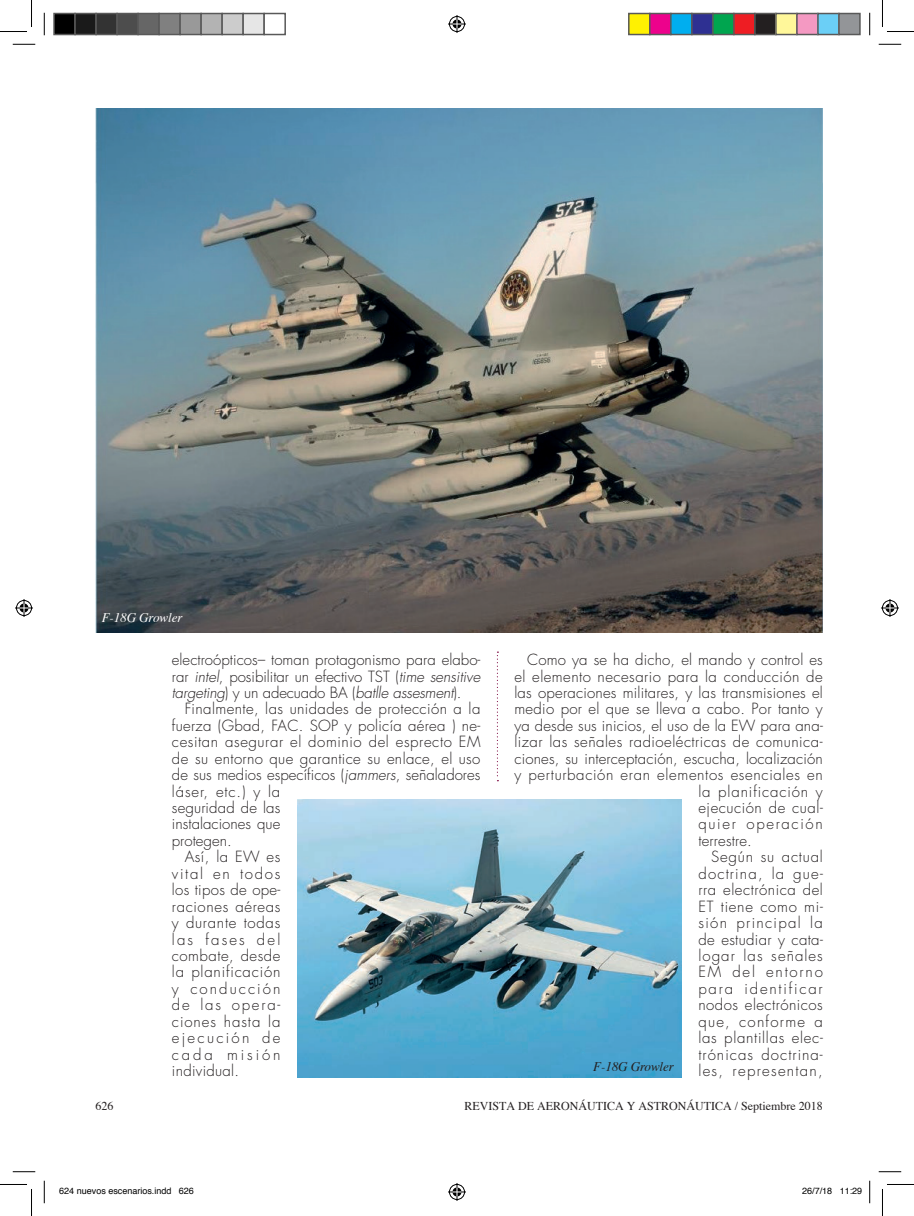
<style>
.page{position:relative;width:914px;height:1216px;background:#fff}
.page>*{position:absolute;margin:0;border:0;box-sizing:border-box;transform-origin:0 0}
.t1{font:300 15px "Futura";letter-spacing:.03em;color:#231f20}
.t2{font:300 15px "Futura";letter-spacing:.01em;color:#231f20}
.t3{font:300 15px/16.4px "Futura";letter-spacing:.005em;color:#231f20}
.t4{font:300 15px "Futura";color:#231f20}
.t5{font:300 15px "Futura";letter-spacing:.085em;color:#231f20}
.t6{font:300 15px "Futura";letter-spacing:.06em;color:#231f20}
.t7{font:300 15px "Futura";letter-spacing:.05em;color:#231f20}
.t8{font:300 15px "Futura";letter-spacing:.11em;color:#231f20}
.t9{font:300 15px "Futura";letter-spacing:.12em;color:#231f20}
.t10{font:300 15px "Futura";letter-spacing:.065em;color:#231f20}
.t11{font:300 15px "Futura";letter-spacing:.075em;color:#231f20}
.t12{font:300 15px "Futura";letter-spacing:.07em;color:#231f20}
.t13{font:300 15px "Futura";letter-spacing:.055em;color:#231f20}
.t14{font:300 15px "Futura";letter-spacing:.08em;color:#231f20}
.t15{font:300 15px "Futura";letter-spacing:.115em;color:#231f20}
.t16{font:300 15px "Futura";letter-spacing:.145em;color:#231f20}
.t17{font:300 15px "Futura";letter-spacing:.135em;color:#231f20}
.t18{font:300 15px "Futura";letter-spacing:.15em;color:#231f20}
.t19{font:300 15px "Futura";letter-spacing:.19em;color:#231f20}
.t20{font:italic 13.2px "Times";letter-spacing:-.01em;color:#231f20}
.t21{font:italic 13.2px "Times";letter-spacing:-.01em;color:#fff}
.t22{font:12px "Times";color:#231f20}
.t23{font:9px "Helvetica";color:#000}
</style>
<div class="page">
<svg style="left:497px;top:651px;width:1px;height:130px"></svg>
<img style="left:297px;top:799px;width:384px;height:278px">
<img style="left:95px;top:108px;width:727px;height:524px">
<svg style="left:13px;top:44px;width:22px;height:1px"></svg>
<svg style="left:878px;top:44px;width:23px;height:1px"></svg>
<svg style="left:13px;top:1171px;width:22px;height:1px"></svg>
<svg style="left:878px;top:1171px;width:23px;height:1px"></svg>
<svg style="left:44px;top:13px;width:1px;height:22px"></svg>
<svg style="left:44px;top:1180px;width:1px;height:23px"></svg>
<svg style="left:869px;top:13px;width:1px;height:22px"></svg>
<svg style="left:869px;top:1180px;width:1px;height:23px"></svg>
<svg style="left:0;top:0;width:32px;height:32px"></svg>
<svg style="left:0;top:1184px;width:32px;height:31px"></svg>
<svg style="left:882px;top:0;width:31px;height:32px"></svg>
<svg style="left:882px;top:1184px;width:31px;height:31px"></svg>
<svg style="left:448px;top:15px;width:18px;height:18px"></svg>
<svg style="left:448px;top:1183px;width:18px;height:17px"></svg>
<svg style="left:15px;top:599px;width:18px;height:18px"></svg>
<svg style="left:881px;top:599px;width:17px;height:18px"></svg>
<div style="left:54px;top:14px;width:21px;height:21px;background:#000"></div>
<div style="left:53px;top:13px;width:23px;height:22px;border:2px solid #595959"></div>
<div style="left:75px;top:14px;width:21px;height:21px;background:#1a1a1a"></div>
<div style="left:74px;top:13px;width:23px;height:22px;border:2px solid #595959"></div>
<div style="left:96px;top:14px;width:21px;height:21px;background:#333"></div>
<div style="left:95px;top:13px;width:23px;height:22px;border:2px solid #595959"></div>
<div style="left:117px;top:14px;width:21px;height:21px;background:#4d4d4d"></div>
<div style="left:116px;top:13px;width:23px;height:22px;border:2px solid #595959"></div>
<div style="left:138px;top:14px;width:21px;height:21px;background:#666"></div>
<div style="left:137px;top:13px;width:23px;height:22px;border:2px solid #595959"></div>
<div style="left:159px;top:14px;width:21px;height:21px;background:#808080"></div>
<div style="left:158px;top:13px;width:23px;height:22px;border:2px solid #595959"></div>
<div style="left:180px;top:14px;width:21px;height:21px;background:#999"></div>
<div style="left:179px;top:13px;width:23px;height:22px;border:2px solid #595959"></div>
<div style="left:201px;top:14px;width:21px;height:21px;background:#b3b3b3"></div>
<div style="left:200px;top:13px;width:23px;height:22px;border:2px solid #595959"></div>
<div style="left:222px;top:14px;width:21px;height:21px;background:#ccc"></div>
<div style="left:221px;top:13px;width:23px;height:22px;border:2px solid #595959"></div>
<div style="left:243px;top:14px;width:21px;height:21px;background:#e6e6e6"></div>
<div style="left:242px;top:13px;width:23px;height:22px;border:2px solid #595959"></div>
<div style="left:263px;top:13px;width:23px;height:22px;border:2px solid #595959"></div>
<div style="left:628px;top:14px;width:21px;height:21px;background:#fff101"></div>
<div style="left:628px;top:13px;width:22px;height:22px;border:2px solid #595959"></div>
<div style="left:649px;top:14px;width:21px;height:21px;background:#ed028c"></div>
<div style="left:649px;top:13px;width:22px;height:22px;border:2px solid #595959"></div>
<div style="left:670px;top:14px;width:21px;height:21px;background:#00aeef"></div>
<div style="left:670px;top:13px;width:22px;height:22px;border:2px solid #595959"></div>
<div style="left:691px;top:14px;width:21px;height:21px;background:#2e3092"></div>
<div style="left:691px;top:13px;width:22px;height:22px;border:2px solid #595959"></div>
<div style="left:712px;top:14px;width:21px;height:21px;background:#00a54f"></div>
<div style="left:712px;top:13px;width:22px;height:22px;border:2px solid #595959"></div>
<div style="left:733px;top:14px;width:21px;height:21px;background:#ee1d23"></div>
<div style="left:733px;top:13px;width:22px;height:22px;border:2px solid #595959"></div>
<div style="left:754px;top:14px;width:21px;height:21px;background:#231f20"></div>
<div style="left:754px;top:13px;width:22px;height:22px;border:2px solid #595959"></div>
<div style="left:775px;top:14px;width:21px;height:21px;background:#fff79a"></div>
<div style="left:775px;top:13px;width:22px;height:22px;border:2px solid #595959"></div>
<div style="left:796px;top:14px;width:21px;height:21px;background:#f499c2"></div>
<div style="left:796px;top:13px;width:22px;height:22px;border:2px solid #595959"></div>
<div style="left:817px;top:14px;width:21px;height:21px;background:#6bcff6"></div>
<div style="left:817px;top:13px;width:22px;height:22px;border:2px solid #595959"></div>
<div style="left:838px;top:14px;width:21px;height:21px;background:#939598"></div>
<div style="left:838px;top:13px;width:22px;height:22px;border:2px solid #595959"></div>
<p class="t21" style="left:102px;top:606px;width:82px">F-18G Growler</p>
<p class="t3" style="left:172px;top:651px;width:313px">electroópticos– toman protagonismo para elabo&shy;rar intel, posibilitar un efectivo TST (time sensitive targeting) y u n a d ec u a d o BA ( batlle assesment) .</p>
<p class="t1" style="left:185px;top:699px;width:297px">Finalmente, las unidades de protección a la</p>
<p class="t1" style="left:172px;top:715px;width:310px">fuerza (Gbad, FAC. SOP y policía aérea ) ne-</p>
<p class="t1" style="left:172px;top:732px;width:310px">cesitan asegurar el dominio del esprecto EM</p>
<p class="t1" style="left:172px;top:748px;width:310px">de su entorno que garantice su enlace, el uso</p>
<p class="t4" style="left:172px;top:765px;width:310px">de sus medios específicos (jammers, señaladores</p>
<p class="t13" style="left:172px;top:781px;width:110px">láser, etc.) y la</p>
<p class="t2" style="left:172px;top:797px;width:110px">seguridad de las</p>
<p class="t4" style="left:172px;top:814px;width:110px">instalaciones que</p>
<p class="t4" style="left:172px;top:830px;width:61px">protegen.</p>
<p class="t1" style="left:185px;top:847px;width:97px">Así, la EW es</p>
<p class="t8" style="left:172px;top:863px;width:110px">vital en todos</p>
<p class="t1" style="left:172px;top:880px;width:110px">los tipos de ope-</p>
<p class="t1" style="left:172px;top:896px;width:110px">raciones aéreas</p>
<p class="t1" style="left:172px;top:912px;width:110px">y durante todas</p>
<p class="t16" style="left:172px;top:929px;width:110px">las fases del</p>
<p class="t1" style="left:172px;top:945px;width:110px">combate, desde</p>
<p class="t7" style="left:172px;top:962px;width:110px">la planificación</p>
<p class="t17" style="left:172px;top:978px;width:110px">y conducción</p>
<p class="t9" style="left:172px;top:995px;width:110px">de las opera-</p>
<p class="t6" style="left:172px;top:1011px;width:110px">ciones hasta la</p>
<p class="t18" style="left:172px;top:1027px;width:110px">ejecución de</p>
<p class="t19" style="left:172px;top:1044px;width:110px">cada misión</p>
<p class="t1" style="left:172px;top:1060px;width:69px">individual.</p>
<p class="t2" style="left:527px;top:650px;width:297px">Como ya se ha dicho, el mando y control es</p>
<p class="t1" style="left:514px;top:666px;width:310px">el elemento necesario para la conducción de</p>
<p class="t1" style="left:514px;top:682px;width:310px">las operaciones militares, y las transmisiones el</p>
<p class="t1" style="left:514px;top:699px;width:310px">medio por el que se lleva a cabo. Por tanto y</p>
<p class="t2" style="left:514px;top:715px;width:310px">ya desde sus inicios, el uso de la EW para ana-</p>
<p class="t1" style="left:514px;top:732px;width:310px">lizar las señales radioeléctricas de comunica-</p>
<p class="t2" style="left:514px;top:748px;width:310px">ciones, su interceptación, escucha, localización</p>
<p class="t1" style="left:514px;top:765px;width:310px">y perturbación eran elementos esenciales en</p>
<p class="t6" style="left:698px;top:781px;width:126px">la planificación y</p>
<p class="t1" style="left:698px;top:797px;width:126px">ejecución de cual-</p>
<p class="t8" style="left:698px;top:814px;width:126px">quier operación</p>
<p class="t2" style="left:698px;top:830px;width:55px">terrestre.</p>
<p class="t7" style="left:711px;top:847px;width:113px">Según su actual</p>
<p class="t11" style="left:698px;top:863px;width:126px">doctrina, la gue-</p>
<p class="t1" style="left:698px;top:880px;width:126px">rra electrónica del</p>
<p class="t1" style="left:698px;top:896px;width:126px">ET tiene como mi-</p>
<p class="t5" style="left:698px;top:912px;width:126px">sión principal la</p>
<p class="t1" style="left:698px;top:929px;width:126px">de estudiar y cata-</p>
<p class="t12" style="left:698px;top:945px;width:126px">logar las señales</p>
<p class="t15" style="left:698px;top:962px;width:126px">EM del entorno</p>
<p class="t9" style="left:698px;top:978px;width:126px">para identificar</p>
<p class="t1" style="left:698px;top:995px;width:126px">nodos electrónicos</p>
<p class="t14" style="left:698px;top:1011px;width:126px">que, conforme a</p>
<p class="t1" style="left:698px;top:1027px;width:126px">las plantillas elec-</p>
<p class="t10" style="left:698px;top:1044px;width:126px">trónicas doctrina-</p>
<p class="t5" style="left:698px;top:1060px;width:126px">les, representan,</p>
<p class="t20" style="left:593px;top:1054px;width:82px">F-18G Growler</p>
<p class="t22" style="left:95px;top:1094px;width:19px">626</p>
<p class="t22" style="left:464px;top:1094px;width:360px">REVISTA DE AERONÁUTICA Y ASTRONÁUTICA / Septiembre 2018</p>
<p class="t23" style="left:59px;top:1183px;width:136px">624 nuevos escenarios.indd 626</p>
<p class="t23" style="left:802px;top:1183px;width:62px">26/7/18 11:29</p>
</div>
